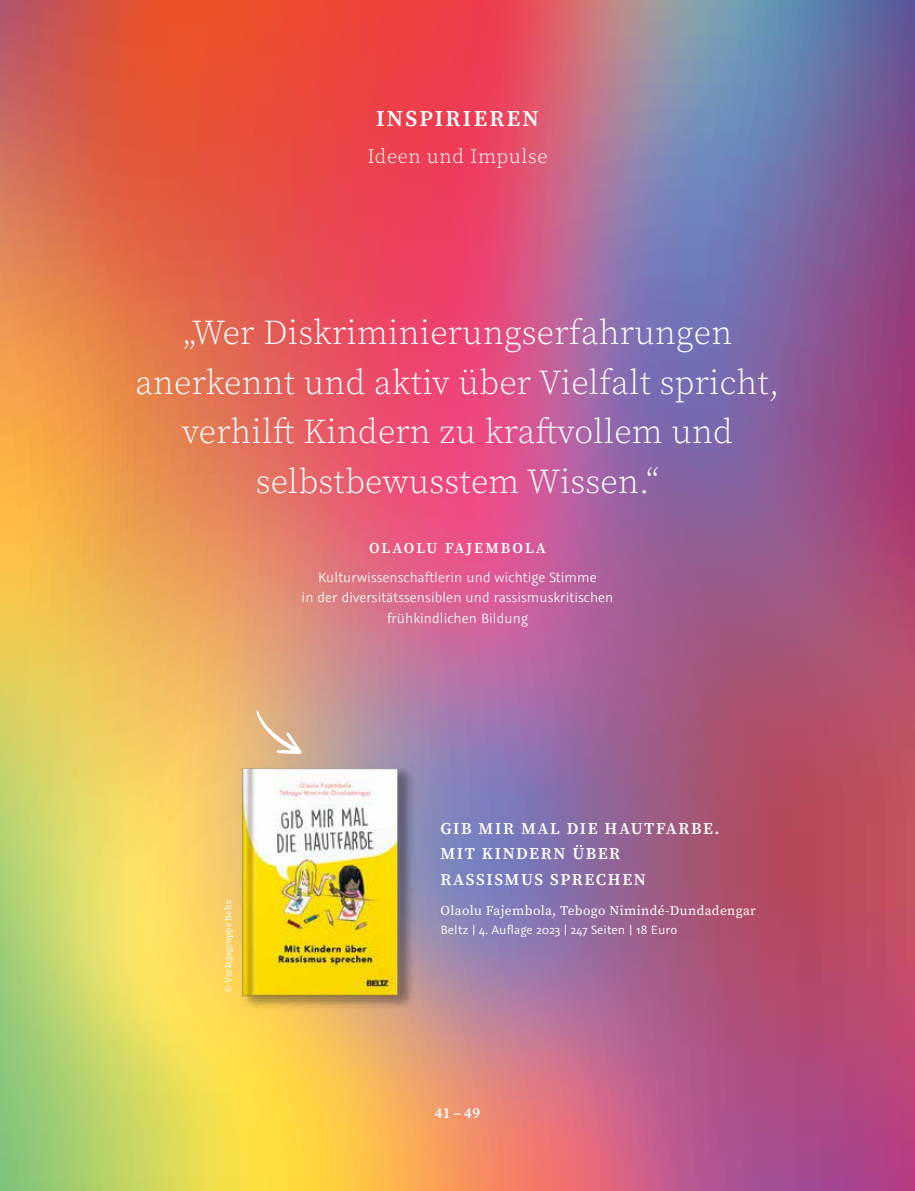
<style>
.page{position:relative;width:915px;height:1191px;background:#fff}
.page>*{position:absolute;margin:0;border:0;box-sizing:border-box;transform-origin:0 0}
.t1{font:300 34.5px/49.5px "Source Serif Pro";letter-spacing:.005em;color:#fff;text-align:center}
.t2{font:600 22.5px "Source Serif Pro";letter-spacing:.1em;color:#fff}
.t3{font:300 20.25px "Source Serif Pro";letter-spacing:.03em;color:#fff}
.t4{font:600 16.5px/25.5px "Source Serif Pro";letter-spacing:.1em;color:#fff}
.t5{font:300 15px/20.5px "Graublau Sans";letter-spacing:.01em;color:#fff;text-align:center}
.t6{font:600 15px "Source Serif Pro";letter-spacing:.12em;color:#fff}
.t7{font:13.5px "Source Serif Pro";letter-spacing:.03em;color:#fff}
.t8{font:13.5px "Graublau Sans";letter-spacing:.005em;color:#fff}
.t9{font:10.5px "Yrsa";color:#fff}
</style>
<div class="page">
<img style="left:0;top:0;width:914px;height:1191px">
<img style="left:0;top:725px;width:434px;height:314px">
<svg style="left:256px;top:710px;width:46px;height:44px;background:#e1bc98"></svg>
<p class="t2" style="left:376px;top:104px;width:164px">INSPIRIEREN</p>
<p class="t3" style="left:367px;top:143px;width:181px">Ideen und Impulse</p>
<p class="t1" style="left:135px;top:308px;width:645px">„Wer Diskriminierungserfahrungen anerkennt und aktiv über Vielfalt spricht, verhilft Kindern zu kraftvollem und selbstbewusstem Wissen.“</p>
<p class="t6" style="left:369px;top:537px;width:178px">OLAOLU FAJEMBOLA</p>
<p class="t5" style="left:301px;top:567px;width:313px">Kulturwissenschaftlerin und wichtige Stimme<br>in der diversitätssensiblen und rassismuskritischen frühkindlichen Bildung</p>
<p class="t9" style="left:222px;top:992px;width:95px;rotate:-90deg">© Verlagsgruppe Beltz</p>
<p class="t4" style="left:440px;top:815px;width:280px">GIB MIR MAL DIE HAUTFARBE.<br>MIT KINDERN ÜBER<br>RASSISMUS SPRECHEN</p>
<p class="t7" style="left:440px;top:901px;width:317px">Olaolu Fajembola, Tebogo Nimindé-Dundadengar</p>
<p class="t8" style="left:440px;top:922px;width:238px">Beltz | 4. Auflage 2023 | 247 Seiten | 18 Euro</p>
<p class="t6" style="left:434px;top:1103px;width:47px">41–49</p>
</div>
